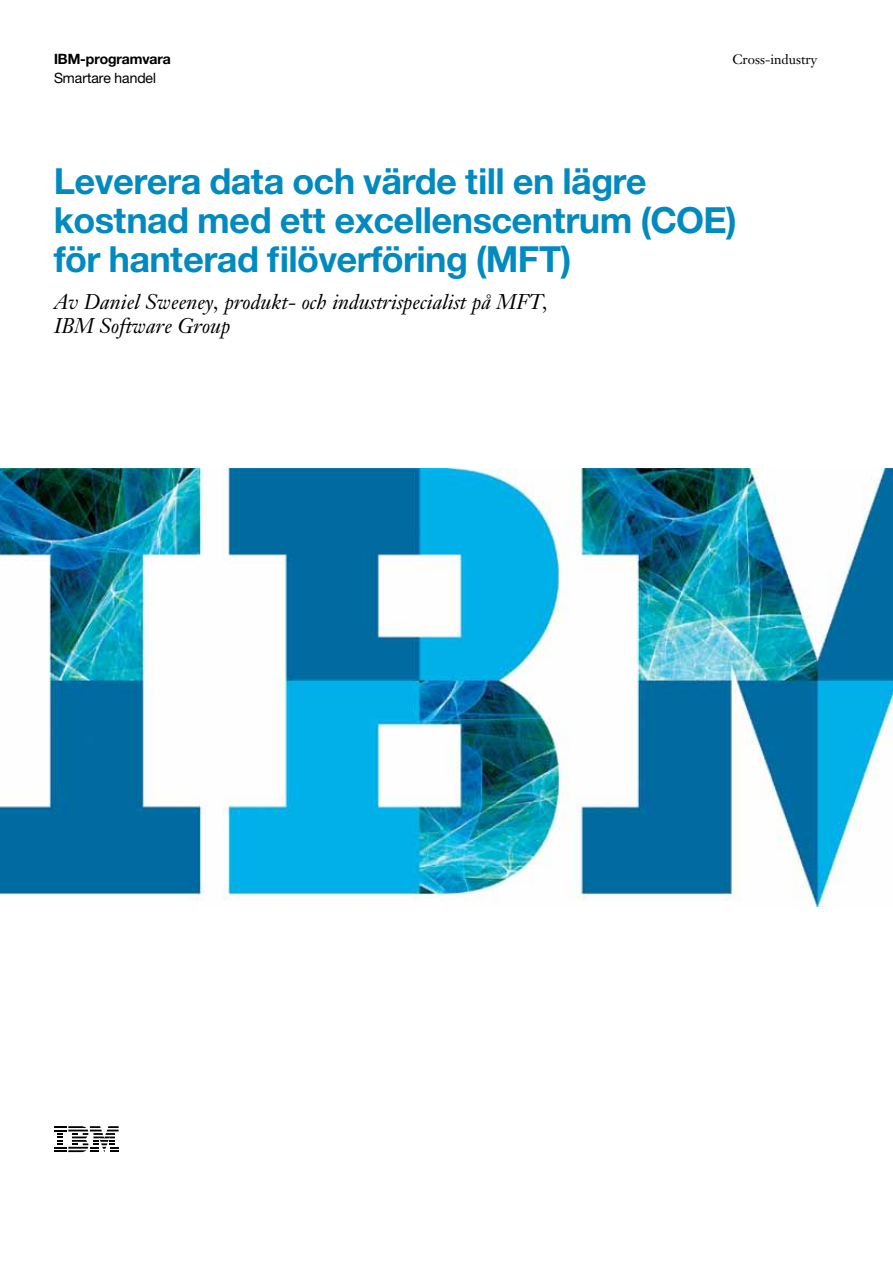
<style>
.page{position:relative;width:893px;height:1263px;background:#fff}
.page>*{position:absolute;margin:0;border:0;box-sizing:border-box;transform-origin:0 0}
.t1{font:700 36px/39px "Helv Neuefor IBM";color:#008abf}
.t2{font:italic 21px/24px "Janson Text LT Pro";color:#000}
.t3{font:700 14.25px "Helv Neuefor IBM";color:#000}
.t4{font:14.25px "Helv Neuefor IBM";color:#000}
.t5{font:13.5px "Janson Text LT Pro";color:#000}
</style>
<div class="page">
<img style="left:0;top:468px;width:893px;height:438px">
<svg style="left:54px;top:1126px;width:65px;height:26px"></svg>
<p class="t3" style="left:54px;top:50px;width:118px">IBM-programvara</p>
<p class="t5" style="left:732px;top:51px;width:86px">Cross-industry</p>
<p class="t4" style="left:54px;top:69px;width:104px">Smartare handel</p>
<p class="t1" style="left:54px;top:160px;width:684px">Leverera data och värde till en lägre kostnad med ett excellenscentrum (COE) för hanterad filöverföring (MFT)</p>
<p class="t2" style="left:54px;top:290px;width:496px">Av Daniel Sweeney, produkt- och industrispecialist på MFT,<br>IBM Software Group</p>
</div>
